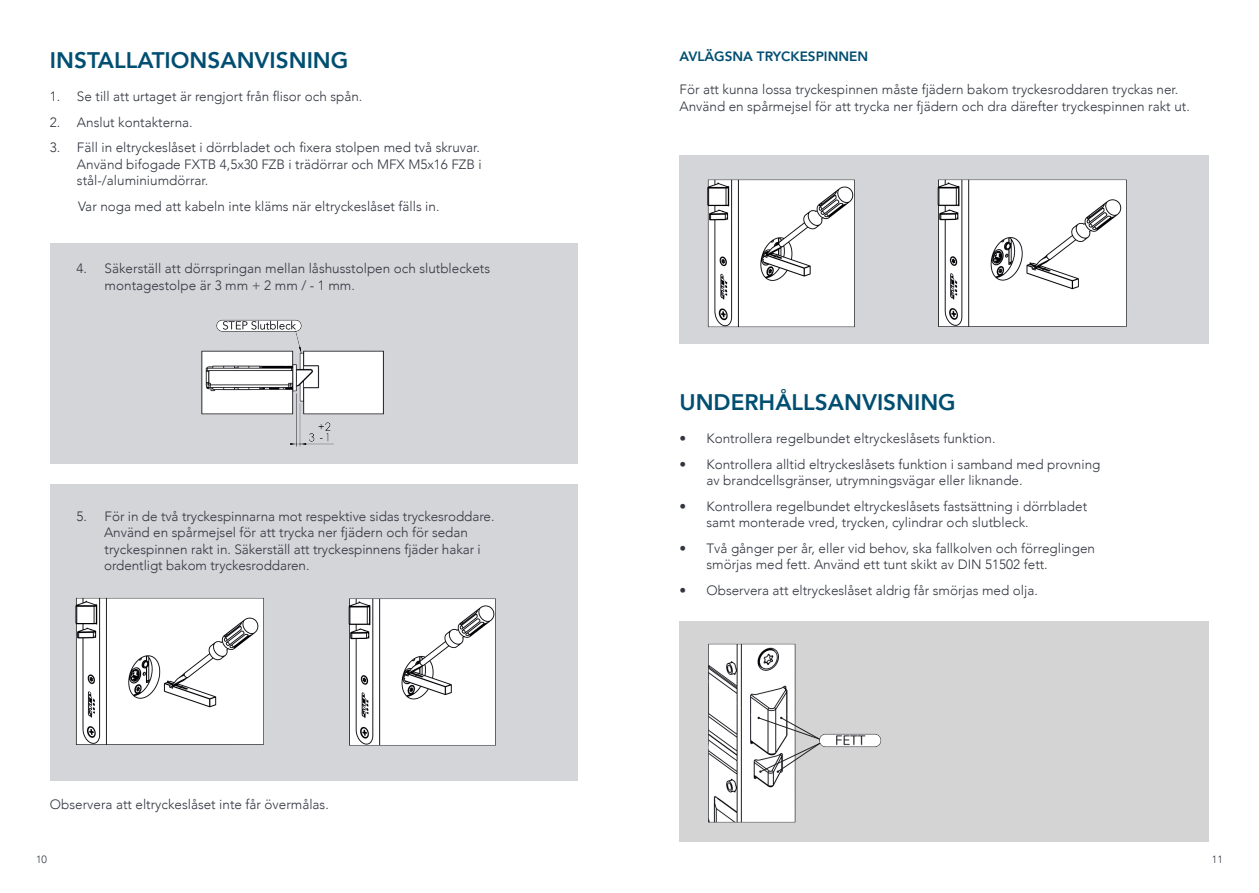
<style>
.page{position:relative;width:1259px;height:893px;background:#fff}
.page>*{position:absolute;margin:0;border:0;box-sizing:border-box;transform-origin:0 0}
.t1{font:800 22.5px "Avenir LT Com";color:#004e71}
.t2{font:300 13.5px/16.5px "Avenir LT Com";color:#323640}
.t3{font:800 13.5px "Avenir LT Com";color:#004e71}
.t4{font:300 10.5px "Avenir LT Com";color:#323640}
</style>
<div class="page">
<div style="left:50px;top:243px;width:527px;height:220px;background:#d3d5d9"></div>
<div style="left:50px;top:485px;width:527px;height:296px;background:#d3d5d9"></div>
<img style="left:201px;top:319px;width:183px;height:128px">
<img style="left:75px;top:597px;width:189px;height:148px">
<img style="left:348px;top:598px;width:148px;height:148px">
<div style="left:679px;top:622px;width:530px;height:220px;background:#d4d4d5"></div>
<img style="left:708px;top:643px;width:174px;height:180px">
<svg style="left:757px;top:717px;width:64px;height:56px"></svg>
<div style="left:679px;top:155px;width:530px;height:189px;background:#d3d5d9"></div>
<img style="left:937px;top:179px;width:190px;height:148px">
<img style="left:707px;top:179px;width:148px;height:149px">
<p class="t1" style="left:50px;top:47px;width:300px">INSTALLATIONSANVISNING</p>
<p class="t2" style="left:50px;top:88px;width:314px">1. Se till att urtaget är rengjort från flisor och spån.</p>
<p class="t2" style="left:50px;top:114px;width:144px">2. Anslut kontakterna.</p>
<p class="t2" style="left:77px;top:139px;width:406px;text-indent:-27px">3. Fäll in eltryckeslåset i dörrbladet och fixera stolpen med två skruvar.<br>Använd bifogade FXTB 4,5x30 FZB i trädörrar och MFX M5x16 FZB i stål-/aluminiumdörrar.</p>
<p class="t2" style="left:78px;top:198px;width:363px">Var noga med att kabeln inte kläms när eltryckeslåset fälls in.</p>
<p class="t2" style="left:77px;top:260px;width:415px">4. Säkerställ att dörrspringan mellan låshusstolpen och slutbleckets</p>
<p class="t2" style="left:105px;top:277px;width:252px">montagestolpe är 3 mm + 2 mm / - 1 mm.</p>
<p class="t2" style="left:104px;top:508px;width:392px;text-indent:-28px">5. För in de två tryckespinnarna mot respektive sidas tryckesroddare.<br>Använd en spårmejsel för att trycka ner fjädern och för sedan tryckespinnen rakt in. Säkerställ att tryckespinnens fjäder hakar i</p>
<p class="t2" style="left:104px;top:557px;width:207px">ordentligt bakom tryckesroddaren.</p>
<p class="t2" style="left:50px;top:796px;width:280px">Observera att eltryckeslåset inte får övermålas.</p>
<p class="t4" style="left:36px;top:853px;width:12px">10</p>
<p class="t3" style="left:679px;top:49px;width:190px">AVLÄGSNA TRYCKESPINNEN</p>
<p class="t2" style="left:679px;top:81px;width:512px">För att kunna lossa tryckespinnen måste fjädern bakom tryckesroddaren tryckas ner.<br>Använd en spårmejsel för att trycka ner fjädern och dra därefter tryckespinnen rakt ut.</p>
<p class="t1" style="left:679px;top:389px;width:278px">UNDERHÅLLSANVISNING</p>
<p class="t2" style="left:679px;top:430px;width:318px">• Kontrollera regelbundet eltryckeslåsets funktion.</p>
<p class="t2" style="left:706px;top:456px;width:395px;text-indent:-27px">• Kontrollera alltid eltryckeslåsets funktion i samband med provning av brandcellsgränser, utrymningsvägar eller liknande.</p>
<p class="t2" style="left:706px;top:498px;width:382px;text-indent:-27px">• Kontrollera regelbundet eltryckeslåsets fastsättning i dörrbladet samt monterade vred, trycken, cylindrar och slutbleck.</p>
<p class="t2" style="left:706px;top:540px;width:390px;text-indent:-27px">• Två gånger per år, eller vid behov, ska fallkolven och förreglingen smörjas med fett. Använd ett tunt skikt av DIN 51502 fett.</p>
<p class="t2" style="left:679px;top:582px;width:360px">• Observera att eltryckeslåset aldrig får smörjas med olja.</p>
<p class="t4" style="left:1211px;top:853px;width:12px">11</p>
</div>
